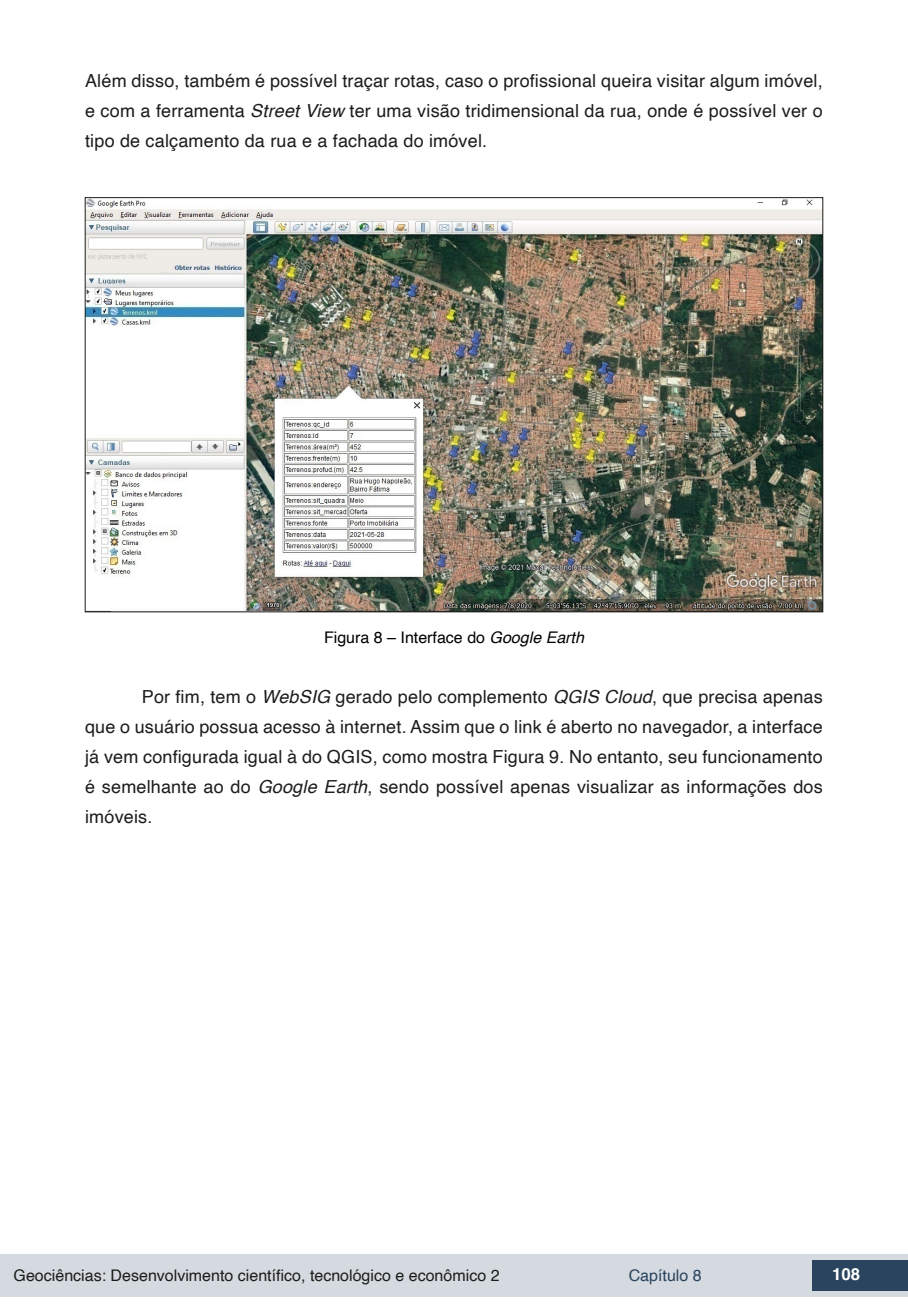
<style>
.page{position:relative;width:908px;height:1304px;background:#fff}
.page>*{position:absolute;margin:0;border:0;box-sizing:border-box;transform-origin:0 0}
.t1{font:18px/30px "Helvetica";letter-spacing:.01em;color:#1d1d1b;text-align:justify}
.t2{font:700 16.8px "Helvetica";color:#fff}
.t3{font:16px "Helvetica";color:#1d1d1b}
.t4{font:16px "Helvetica";color:#000}
.t5{font:16px "Helvetica";color:#2a435e}
.s1{font-style:italic}
</style>
<div class="page">
<div style="left:0;top:1254px;width:906px;height:43px;background:#d4dadf"></div>
<div style="left:812px;top:1261px;width:95px;height:30px;background:#2a435e"></div>
<img style="left:87px;top:199px;width:733px;height:411px">
<p class="t1" style="left:85px;top:66px;width:738px">Além disso, também é possível traçar rotas, caso o profissional queira visitar algum imóvel, e com a ferramenta <span class="s1">Street View</span> ter uma visão tridimensional da rua, onde é possível ver o tipo de calçamento da rua e a fachada do imóvel.</p>
<p class="t4" style="left:324px;top:625px;width:261px">Figura 8 – Interface do <span class="s1">Google Earth</span></p>
<p class="t1" style="left:85px;top:682px;width:738px;text-indent:57px">Por fim, tem o <span class="s1">WebSIG</span> gerado pelo complemento <span class="s1">QGIS Cloud</span>, que precisa apenas que o usuário possua acesso à internet. Assim que o link é aberto no navegador, a interface já vem configurada igual à do QGIS, como mostra Figura 9. No entanto, seu funcionamento é semelhante ao do <span class="s1">Google Earth</span>, sendo possível apenas visualizar as informações dos imóveis.</p>
<p class="t3" style="left:14px;top:1263px;width:487px">Geociências: Desenvolvimento científico, tecnológico e econômico 2</p>
<p class="t5" style="left:628px;top:1263px;width:74px">Capítulo 8</p>
<p class="t2" style="left:831px;top:1264px;width:30px">108</p>
</div>
